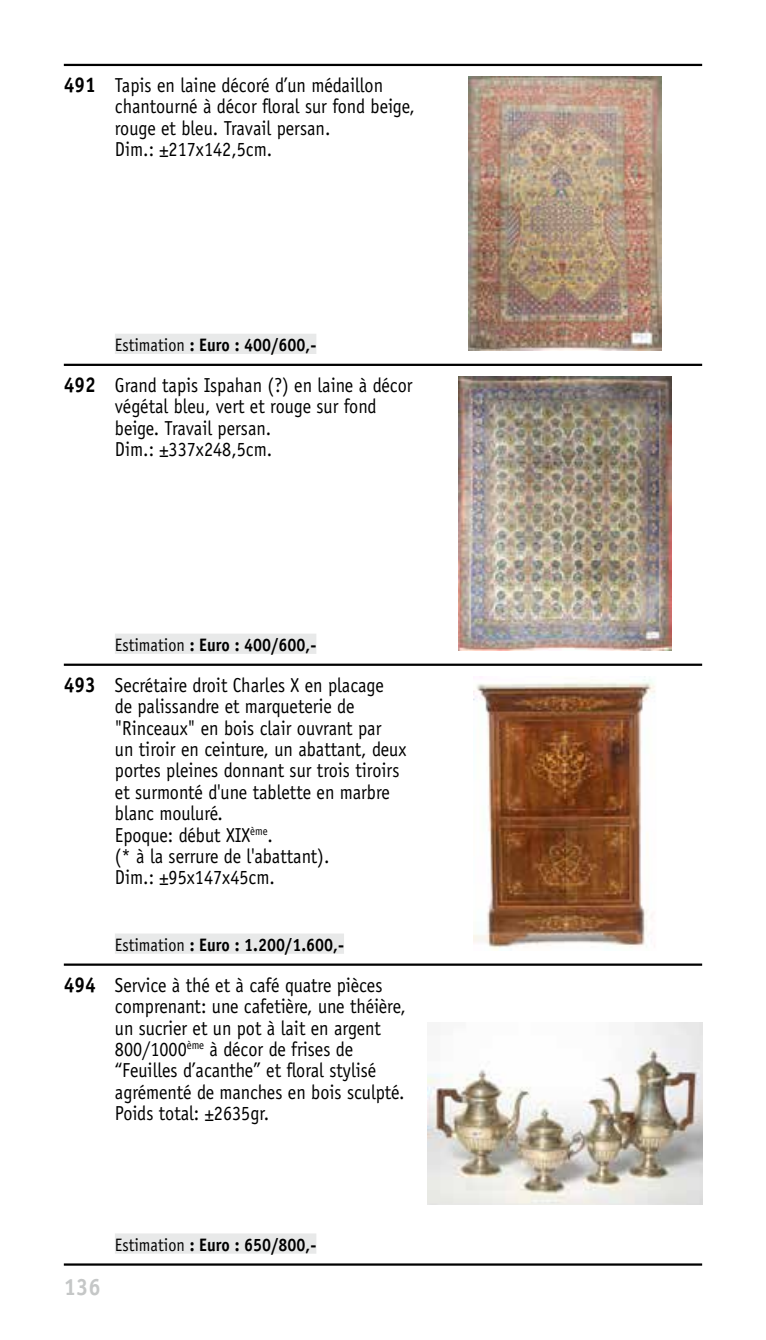
<style>
.page{position:relative;width:766px;height:1340px;background:#fff}
.page>*{position:absolute;margin:0;border:0;box-sizing:border-box;transform-origin:0 0}
.t1{font:700 23.62px "Officina Sans Std";color:#c5c7c7;scale:.94 1}
.t2{font:20.25px/21.4px "Officina Sans Std";color:#000;scale:.9 1}
.t3{font:700 18px "Officina Sans Std";color:#000;scale:.9 1}
.s1{font-weight:700;font-size:21.38px}
.s2{font-weight:400}
</style>
<div class="page">
<img style="left:468px;top:77px;width:192px;height:274px">
<div style="left:115px;top:334px;width:201px;height:20px;background:#e8e9e9"></div>
<img style="left:458px;top:376px;width:213px;height:275px">
<div style="left:115px;top:633px;width:201px;height:21px;background:#e8e9e9"></div>
<img style="left:473px;top:676px;width:182px;height:274px">
<div style="left:115px;top:933px;width:229px;height:20px;background:#e8e9e9"></div>
<img style="left:427px;top:1022px;width:275px;height:182px">
<div style="left:115px;top:1233px;width:201px;height:20px;background:#e8e9e9"></div>
<hr style="left:64px;top:64px;width:638px;height:2px;background:#000">
<hr style="left:64px;top:364px;width:638px;height:2px;background:#000">
<hr style="left:64px;top:663px;width:638px;height:3px;background:#000">
<hr style="left:64px;top:963px;width:638px;height:2px;background:#000">
<hr style="left:64px;top:1263px;width:638px;height:2px;background:#000">
<p class="t2" style="left:115px;top:75px;width:335px;text-indent:-51px"><span class="s1">491</span> Tapis en laine décoré d’un médaillon chantourné à décor floral sur fond beige, rouge et bleu. Travail persan.<br>Dim.: ±217x142,5cm.</p>
<p class="t3" style="left:115px;top:333px;width:225px"><span class="s2">Estimation</span> : Euro : 400/600,-</p>
<p class="t2" style="left:115px;top:374px;width:332px;text-indent:-51px"><span class="s1">492</span> Grand tapis Ispahan (?) en laine à décor végétal bleu, vert et rouge sur fond beige. Travail persan.<br>Dim.: ±337x248,5cm.</p>
<p class="t3" style="left:115px;top:633px;width:225px"><span class="s2">Estimation</span> : Euro : 400/600,-</p>
<p class="t2" style="left:115px;top:674px;width:325px;text-indent:-51px"><span class="s1">493</span> Secrétaire droit Charles X en placage<br>de palissandre et marqueterie de "Rinceaux" en bois clair ouvrant par<br>un tiroir en ceinture, un abattant, deux portes pleines donnant sur trois tiroirs et surmonté d'une tablette en marbre blanc mouluré.<br>Epoque: début XIX<sup>ème</sup>.<br>(* à la serrure de l'abattant).<br>Dim.: ±95x147x45cm.</p>
<p class="t3" style="left:115px;top:933px;width:256px"><span class="s2">Estimation</span> : Euro : 1.200/1.600,-</p>
<p class="t2" style="left:115px;top:974px;width:325px;text-indent:-51px"><span class="s1">494</span> Service à thé et à café quatre pièces comprenant: une cafetière, une théière, un sucrier et un pot à lait en argent 800/1000<sup>ème</sup> à décor de frises de “Feuilles d’acanthe” et floral stylisé agrémenté de manches en bois sculpté.<br>Poids total: ±2635gr.</p>
<p class="t1" style="left:64px;top:1272px;width:41px">136</p>
<p class="t3" style="left:115px;top:1233px;width:225px"><span class="s2">Estimation</span> : Euro : 650/800,-</p>
</div>
